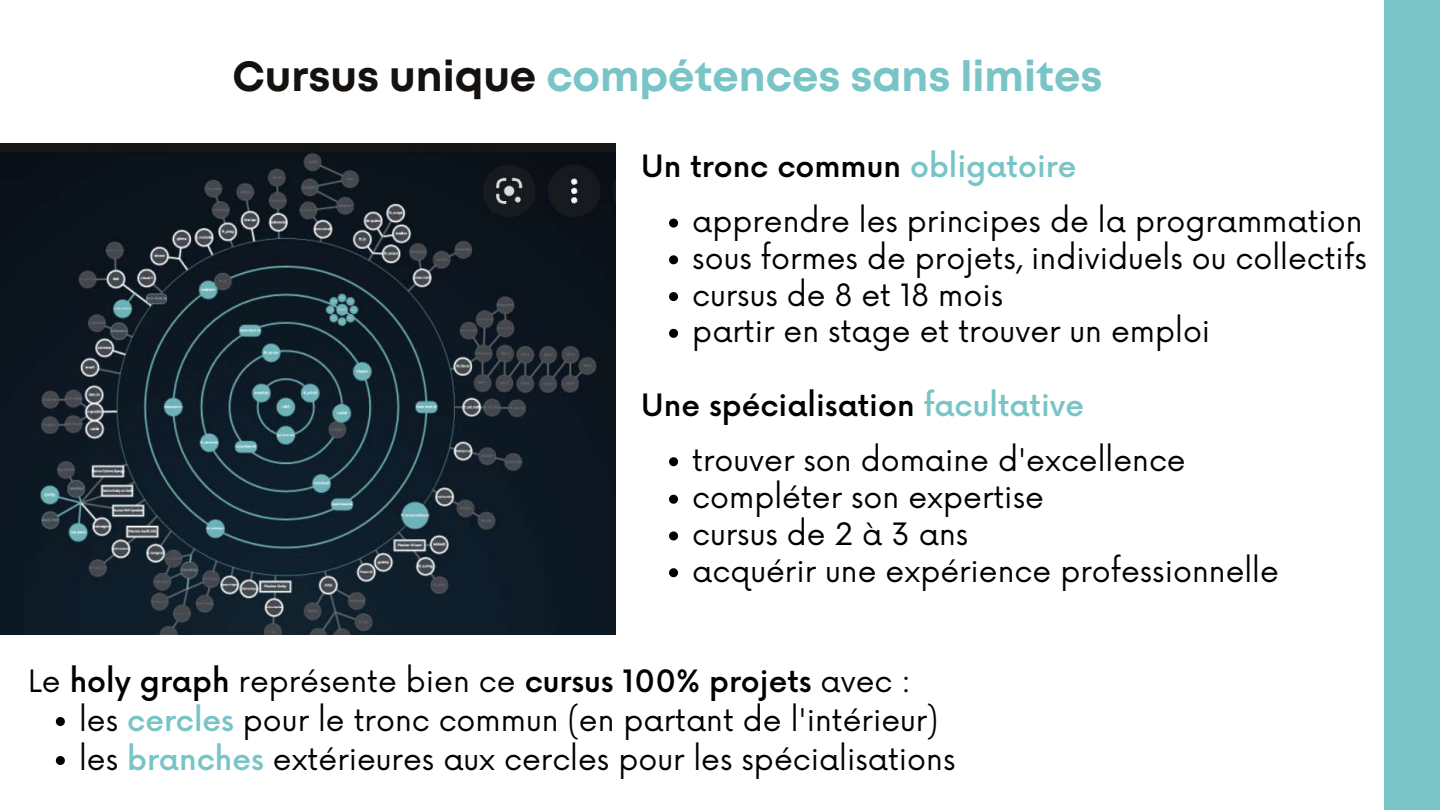
<style>
.page{position:relative;width:1440px;height:810px;background:#fff}
.page>*{position:absolute;margin:0;border:0;box-sizing:border-box;transform-origin:0 0}
.t1{font:700 42px "Mont";color:#78c4c6}
.t2{font:30px/37px "Now";color:#000}
.t3{font:500 30px "Now";color:#000}
.s1{color:#14110f}
.s2{color:#78c4c6}
.s3{font-weight:400}
.s4{font-weight:500;color:#78c4c6}
</style>
<div class="page">
<img style="left:0;top:143px;width:616px;height:492px">
<div style="left:1384px;top:0;width:56px;height:810px;background:#78c4c6"></div>
<svg style="left:669px;top:457px;width:9px;height:9px"></svg>
<svg style="left:669px;top:495px;width:9px;height:9px"></svg>
<svg style="left:669px;top:531px;width:9px;height:9px"></svg>
<svg style="left:669px;top:568px;width:9px;height:9px"></svg>
<svg style="left:669px;top:219px;width:9px;height:9px"></svg>
<svg style="left:669px;top:255px;width:9px;height:9px"></svg>
<svg style="left:669px;top:292px;width:9px;height:9px"></svg>
<svg style="left:669px;top:329px;width:9px;height:9px"></svg>
<svg style="left:56px;top:717px;width:9px;height:9px"></svg>
<svg style="left:56px;top:756px;width:9px;height:9px"></svg>
<h1 class="t1" style="left:232px;top:61px;width:872px"><span class="s1">Cursus unique</span> compétences sans limites</h1>
<p class="t3" style="left:641px;top:150px;width:437px">Un tronc commun <span class="s2">obligatoire</span></p>
<p class="t2" style="left:692px;top:204px;width:676px">apprendre les principes de la programmation sous formes de projets, individuels ou collectifs cursus de 8 et 18 mois<br>partir en stage et trouver un emploi</p>
<p class="t3" style="left:641px;top:389px;width:444px">Une spécialisation <span class="s2">facultative</span></p>
<p class="t2" style="left:692px;top:443px;width:588px">trouver son domaine d'excellence compléter son expertise<br>cursus de 2 à 3 ans<br>acquérir une expérience professionnelle</p>
<p class="t3" style="left:28px;top:665px;width:884px"><span class="s3">Le</span> holy graph <span class="s3">représente bien ce</span> cursus 100% projets <span class="s3">avec :</span></p>
<p class="t2" style="left:79px;top:702px;width:878px;line-height:39px">les <span class="s4">cercles</span> pour le tronc commun (en partant de l'intérieur) les <span class="s4">branches</span> extérieures aux cercles pour les spécialisations</p>
</div>
